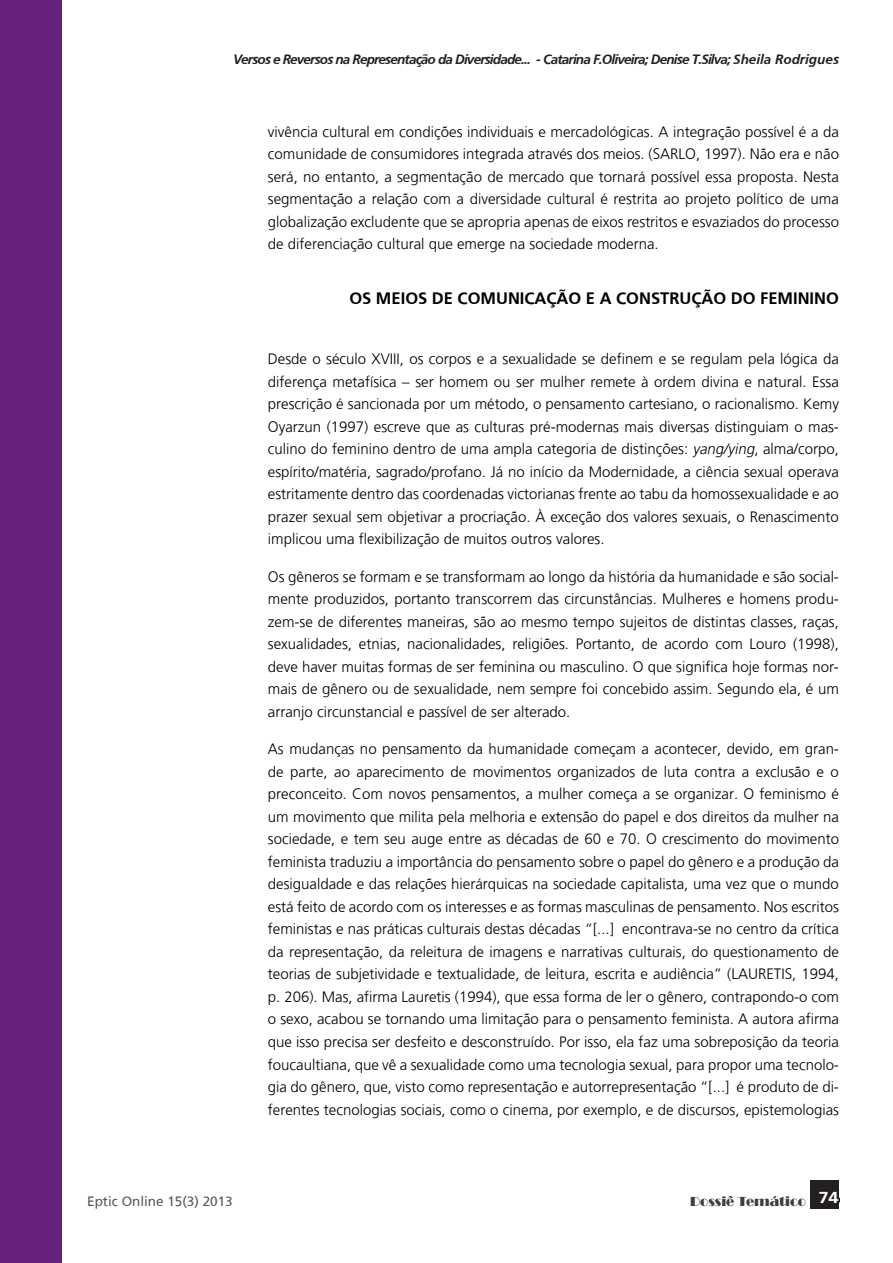
<style>
.page{position:relative;width:893px;height:1263px;background:#fff}
.page>*{position:absolute;margin:0;border:0;box-sizing:border-box;transform-origin:0 0}
.rev_subtitulos{font:700 16.5px "Frutiger";color:#000}
.rev_artigo{font:300 15px/22.5px "Frutiger";color:#000;text-align:justify}
.t1{font:italic 700 13.5px "Frutiger";letter-spacing:-.06em;color:#231f20}
.t2{font:13.5px "Frutiger";color:#57585a}
.t3{font:13.5px "Broadway";color:#3e3e3f}
.s1{font-style:italic}
</style>
<div class="page">
<div style="left:811px;top:1180px;width:28px;height:29px;background:#231f20"></div>
<div style="left:0;top:0;width:62px;height:1263px;background:#66217a"></div>
<p class="t1" style="left:233px;top:52px;width:607px">Versos e Reversos na Representação da Diversidade... - Catarina F.Oliveira; Denise T.Silva; Sheila Rodrigues</p>
<p class="rev_artigo" style="left:268px;top:120px;width:573px">vivência cultural em condições individuais e mercadológicas. A integração possível é a da comunidade de consumidores integrada através dos meios. (SARLO, 1997). Não era e não será, no entanto, a segmentação de mercado que tornará possível essa proposta. Nesta segmentação a relação com a diversidade cultural é restrita ao projeto político de uma globalização excludente que se apropria apenas de eixos restritos e esvaziados do processo de diferenciação cultural que emerge na sociedade moderna.</p>
<p class="rev_subtitulos" style="left:349px;top:289px;width:491px">OS MEIOS DE COMUNICAÇÃO E A CONSTRUÇÃO DO FEMININO</p>
<p class="rev_artigo" style="left:268px;top:348px;width:573px">Desde o século XVIII, os corpos e a sexualidade se definem e se regulam pela lógica da diferença metafísica – ser homem ou ser mulher remete à ordem divina e natural. Essa prescrição é sancionada por um método, o pensamento cartesiano, o racionalismo. Kemy Oyarzun (1997) escreve que as culturas pré-modernas mais diversas distinguiam o mas&shy;culino do feminino dentro de uma ampla categoria de distinções: <span class="s1">yang/ying</span>, alma/corpo, espírito/matéria, sagrado/profano. Já no início da Modernidade, a ciência sexual operava estritamente dentro das coordenadas victorianas frente ao tabu da homossexualidade e ao prazer sexual sem objetivar a procriação. À exceção dos valores sexuais, o Renascimento implicou uma flexibilização de muitos outros valores.</p>
<p class="rev_artigo" style="left:268px;top:565px;width:573px">Os gêneros se formam e se transformam ao longo da história da humanidade e são social&shy;mente produzidos, portanto transcorrem das circunstâncias. Mulheres e homens produ&shy;zem-se de diferentes maneiras, são ao mesmo tempo sujeitos de distintas classes, raças, sexualidades, etnias, nacionalidades, religiões. Portanto, de acordo com Louro (1998), deve haver muitas formas de ser feminina ou masculino. O que significa hoje formas nor&shy;mais de gênero ou de sexualidade, nem sempre foi concebido assim. Segundo ela, é um arranjo circunstancial e passível de ser alterado.</p>
<p class="rev_artigo" style="left:268px;top:738px;width:573px">As mudanças no pensamento da humanidade começam a acontecer, devido, em gran&shy;de parte, ao aparecimento de movimentos organizados de luta contra a exclusão e o preconceito. Com novos pensamentos, a mulher começa a se organizar. O feminismo é um movimento que milita pela melhoria e extensão do papel e dos direitos da mulher na sociedade, e tem seu auge entre as décadas de 60 e 70. O crescimento do movimento feminista traduziu a importância do pensamento sobre o papel do gênero e a produção da desigualdade e das relações hierárquicas na sociedade capitalista, uma vez que o mundo está feito de acordo com os interesses e as formas masculinas de pensamento. Nos escritos feministas e nas práticas culturais destas décadas “[...] encontrava-se no centro da crítica da representação, da releitura de imagens e narrativas culturais, do questionamento de teorias de subjetividade e textualidade, de leitura, escrita e audiência” (LAURETIS, 1994, p. 206). Mas, afirma Lauretis (1994), que essa forma de ler o gênero, contrapondo-o com o sexo, acabou se tornando uma limitação para o pensamento feminista. A autora afirma que isso precisa ser desfeito e desconstruído. Por isso, ela faz uma sobreposição da teoria foucaultiana, que vê a sexualidade como uma tecnologia sexual, para propor uma tecnolo&shy;gia do gênero, que, visto como representação e autorrepresentação “[...] é produto de di&shy;ferentes tecnologias sociais, como o cinema, por exemplo, e de discursos, epistemologias</p>
<p class="t2" style="left:87px;top:1193px;width:147px">Eptic Online 15(3) 2013</p>
<p class="t3" style="left:690px;top:1194px;width:150px">Dossiê Temático <sup>74</sup></p>
</div>
